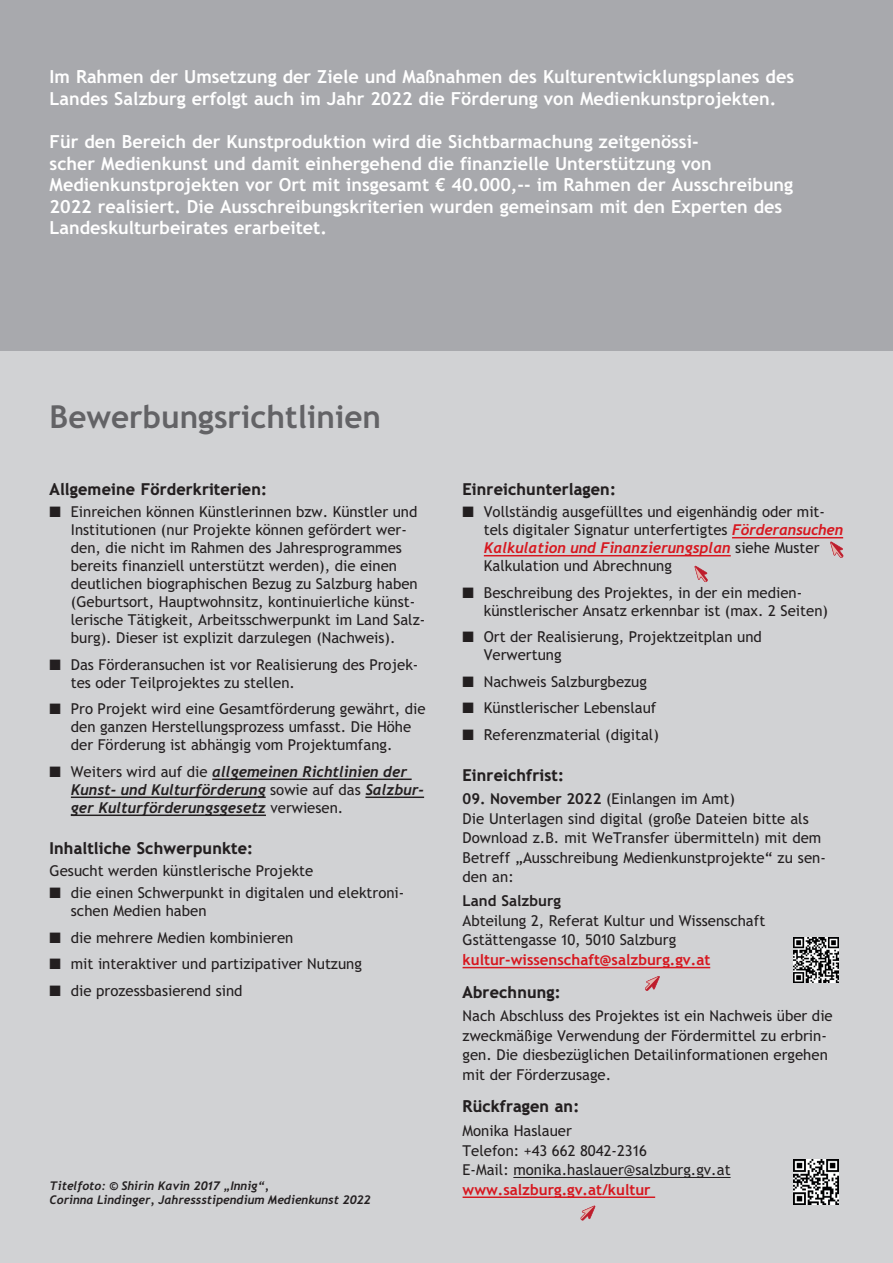
<style>
.page{position:relative;width:893px;height:1263px;background:#fff}
.page>*{position:absolute;margin:0;border:0;box-sizing:border-box;transform-origin:0 0}
.t1{font:700 31.5px "Trebuchet SBG2";color:#636366}
.t2{font:700 18px/21.6px "Trebuchet SBG2";color:#fff}
.t3{font:900 16.5px "Trebuchet SBG2";color:#231f20}
.t4{font:15px/18px "Trebuchet SBG2";color:#231f20}
.t5{font:italic 700 15px/18px "Trebuchet SBG2";color:#231f20}
.t6{font:700 15px "Trebuchet SBG2";color:#d7171f}
.t7{font:700 15px "Trebuchet SBG2";color:#231f20}
.t8{font:italic 700 12px/14.4px "Trebuchet SBG2";color:#231f20}
.s1{font-weight:400;font-style:normal}
.s2{font-weight:700;font-style:italic;color:#d7171f}
.s3{font-weight:700}
</style>
<div class="page">
<div style="left:0;top:351px;width:893px;height:912px;background:#d1d2d4"></div>
<div style="left:0;top:0;width:893px;height:351px;background:#a8a9ad"></div>
<hr style="left:212px;top:778px;width:200px;height:2px;background:#231f20">
<hr style="left:71px;top:796px;width:195px;height:2px;background:#231f20">
<hr style="left:365px;top:796px;width:59px;height:2px;background:#231f20">
<hr style="left:71px;top:814px;width:195px;height:2px;background:#231f20">
<hr style="left:732px;top:537px;width:111px;height:1px;background:#d7171f">
<hr style="left:484px;top:555px;width:247px;height:1px;background:#d7171f">
<hr style="left:463px;top:967px;width:247px;height:1px;background:#d7171f">
<hr style="left:513px;top:1177px;width:218px;height:1px;background:#231f20">
<hr style="left:463px;top:1196px;width:192px;height:2px;background:#d7171f">
<img style="left:794px;top:938px;width:44px;height:44px">
<img style="left:794px;top:1159px;width:44px;height:45px">
<svg style="left:645px;top:976px;width:15px;height:15px"></svg>
<svg style="left:580px;top:1205px;width:15px;height:15px"></svg>
<svg style="left:694px;top:566px;width:14px;height:16px"></svg>
<svg style="left:830px;top:541px;width:13px;height:17px"></svg>
<p class="t2" style="left:50px;top:66px;width:746px">Im Rahmen der Umsetzung der Ziele und Maßnahmen des Kulturentwicklungsplanes des<br>Landes Salzburg erfolgt auch im Jahr 2022 die Förderung von Medienkunstprojekten.</p>
<p class="t2" style="left:50px;top:131px;width:745px">Für den Bereich der Kunstproduktion wird die Sichtbarmachung zeitgenössi-<br>scher Medienkunst und damit einhergehend die finanzielle Unterstützung von Medienkunstprojekten vor Ort mit insgesamt € 40.000,-- im Rahmen der Ausschreibung 2022 realisiert. Die Ausschreibungskriterien wurden gemeinsam mit den Experten des Landeskulturbeirates erarbeitet.</p>
<h1 class="t1" style="left:50px;top:397px;width:333px">Bewerbungsrichtlinien</h1>
<p class="t3" style="left:50px;top:479px;width:219px">Allgemeine Förderkriterien:</p>
<p class="t4" style="left:71px;top:503px;width:356px;text-indent:-21px">■ Einreichen können Künstlerinnen bzw. Künstler und Institutionen (nur Projekte können gefördert wer&shy;den, die nicht im Rahmen des Jahresprogrammes bereits finanziell unterstützt werden), die einen deutlichen biographischen Bezug zu Salzburg haben (Geburtsort, Hauptwohnsitz, kontinuierliche künst&shy;lerische Tätigkeit, Arbeitsschwerpunkt im Land Salz&shy;burg). Dieser ist explizit darzulegen (Nachweis).</p>
<p class="t4" style="left:71px;top:655px;width:349px;text-indent:-21px">■ Das Förderansuchen ist vor Realisierung des Projek&shy;tes oder Teilprojektes zu stellen.</p>
<p class="t4" style="left:71px;top:700px;width:356px;text-indent:-21px">■ Pro Projekt wird eine Gesamtförderung gewährt, die den ganzen Herstellungsprozess umfasst. Die Höhe der Förderung ist abhängig vom Projektumfang.</p>
<p class="t5" style="left:71px;top:762px;width:355px;text-indent:-21px">■ <span class="s1">Weiters wird auf die</span> allgemeinen Richtlinien der<br>Kunst- und Kulturförderung <span class="s1">sowie auf das</span> Salzbur&shy;ger Kulturförderungsgesetz <span class="s1">verwiesen.</span></p>
<p class="t3" style="left:50px;top:838px;width:205px">Inhaltliche Schwerpunkte:</p>
<p class="t4" style="left:50px;top:862px;width:265px">Gesucht werden künstlerische Projekte</p>
<p class="t4" style="left:71px;top:884px;width:335px;text-indent:-21px">■ die einen Schwerpunkt in digitalen und elektroni&shy;schen Medien haben</p>
<p class="t4" style="left:50px;top:929px;width:245px">■ die mehrere Medien kombinieren</p>
<p class="t4" style="left:50px;top:955px;width:314px">■ mit interaktiver und partizipativer Nutzung</p>
<p class="t4" style="left:50px;top:982px;width:194px">■ die prozessbasierend sind</p>
<p class="t8" style="left:50px;top:1178px;width:323px">Titelfoto: © Shirin Kavin 2017 „Innig“,<br>Corinna Lindinger, Jahressstipendium Medienkunst 2022</p>
<p class="t3" style="left:463px;top:479px;width:155px">Einreichunterlagen:</p>
<p class="t4" style="left:484px;top:503px;width:361px;text-indent:-21px">■ Vollständig ausgefülltes und eigenhändig oder mit&shy;tels digitaler Signatur unterfertigtes <span class="s2">Förderansuchen Kalkulation und Finanzierungsplan</span> siehe Muster Kalkulation und Abrechnung</p>
<p class="t4" style="left:484px;top:583px;width:346px;text-indent:-21px">■ Beschreibung des Projektes, in der ein medien&shy;künstlerischer Ansatz erkennbar ist (max. 2 Seiten)</p>
<p class="t4" style="left:484px;top:628px;width:280px;text-indent:-21px">■ Ort der Realisierung, Projektzeitplan und<br>Verwertung</p>
<p class="t4" style="left:463px;top:672px;width:186px">■ Nachweis Salzburgbezug</p>
<p class="t4" style="left:463px;top:699px;width:195px">■ Künstlerischer Lebenslauf</p>
<p class="t4" style="left:463px;top:725px;width:198px">■ Referenzmaterial (digital)</p>
<p class="t3" style="left:463px;top:765px;width:103px">Einreichfrist:</p>
<p class="t4" style="left:463px;top:789px;width:365px;line-height:19.5px"><span class="s3">09. November 2022</span> (Einlangen im Amt)<br>Die Unterlagen sind digital (große Dateien bitte als Download z.B. mit WeTransfer übermitteln) mit dem Betreff „Ausschreibung Medienkunstprojekte“ zu sen&shy;den an:</p>
<p class="t7" style="left:463px;top:892px;width:100px">Land Salzburg</p>
<p class="t4" style="left:463px;top:911px;width:304px;line-height:19.5px">Abteilung 2, Referat Kultur und Wissenschaft<br>Gstättengasse 10, 5010 Salzburg</p>
<p class="t6" style="left:463px;top:950px;width:249px">kultur-wissenschaft@salzburg.gv.at</p>
<p class="t3" style="left:463px;top:981px;width:100px">Abrechnung:</p>
<p class="t4" style="left:463px;top:1006px;width:372px;line-height:19.5px">Nach Abschluss des Projektes ist ein Nachweis über die zweckmäßige Verwendung der Fördermittel zu erbrin&shy;gen. Die diesbezüglichen Detailinformationen ergehen mit der Förderzusage.</p>
<p class="t3" style="left:463px;top:1096px;width:118px">Rückfragen an:</p>
<p class="t4" style="left:463px;top:1121px;width:270px;line-height:19.5px">Monika Haslauer<br>Telefon: +43 662 8042- 2316<br>E-Mail: monika.haslauer@salzburg.gv.at</p>
<p class="t6" style="left:463px;top:1180px;width:190px">www.salzburg.gv.at/kultur</p>
</div>
